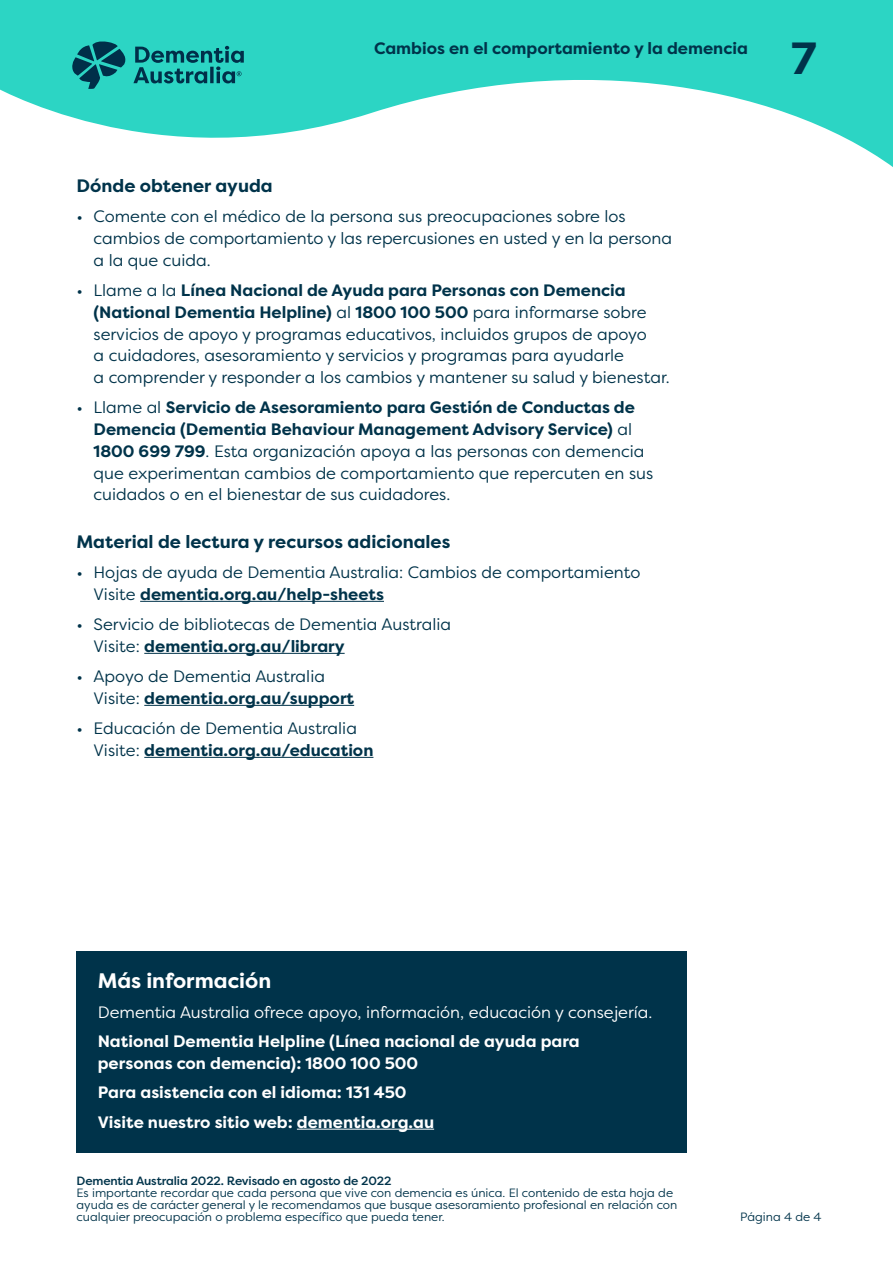
<style>
.page{position:relative;width:893px;height:1263px;background:#fff}
.page>*{position:absolute;margin:0;border:0;box-sizing:border-box;transform-origin:0 0}
.t1{font:700 45px "Filson Pro";color:#00334a}
.t2{font:700 21px "Filson Pro";color:#fff}
.t3{font:700 18px "Filson Pro";color:#00334a}
.t4{font:16.5px/21.8px "Filson Pro";color:#00334a}
.t5{font:700 16.5px/21px "Filson Pro";color:#fff}
.t6{font:16.5px "Filson Pro";color:#fff}
.t7{font:700 16.5px "Filson Pro";color:#00334a}
.t8{font:12px/12px "Filson Pro";color:#00334a}
.t9{font:500 12px "Filson Pro";letter-spacing:-.01em;color:#00334a}
.s1{font-weight:700}
</style>
<div class="page">
<svg style="left:0;top:0;width:893px;height:167px;fill:#2cd5c4"></svg>
<svg style="left:72px;top:41px;width:172px;height:48px;background:#1d9d9a"></svg>
<hr style="left:140px;top:601px;width:244px;height:1px;background:#00334a">
<hr style="left:144px;top:653px;width:201px;height:1px;background:#00334a">
<hr style="left:144px;top:705px;width:210px;height:1px;background:#00334a">
<hr style="left:144px;top:757px;width:229px;height:1px;background:#00334a">
<div style="left:77px;top:951px;width:610px;height:64px;background:#00334a"></div>
<div style="left:77px;top:1014px;width:610px;height:80px;background:#00334a"></div>
<div style="left:77px;top:1094px;width:610px;height:59px;background:#00334a"></div>
<hr style="left:297px;top:1129px;width:137px;height:1px;background:#fff">
<p class="t7" style="left:374px;top:38px;width:375px">Cambios en el comportamiento y la demencia</p>
<h1 class="t1" style="left:791px;top:30px;width:27px">7</h1>
<p class="t3" style="left:77px;top:174px;width:198px">Dónde obtener ayuda</p>
<p class="t4" style="left:94px;top:205px;width:580px;text-indent:-17px">• Comente con el médico de la persona sus preocupaciones sobre los cambios de comportamiento y las repercusiones en usted y en la persona a la que cuida.</p>
<p class="t4" style="left:94px;top:279px;width:578px;text-indent:-17px">• Llame a la <span class="s1">Línea Nacional de Ayuda para Personas con Demencia (National Dementia Helpline)</span> al <span class="s1">1800 100 500</span> para informarse sobre servicios de apoyo y programas educativos, incluidos grupos de apoyo<br>a cuidadores, asesoramiento y servicios y programas para ayudarle<br>a comprender y responder a los cambios y mantener su salud y bienestar.</p>
<p class="t4" style="left:94px;top:396px;width:561px;text-indent:-17px">• Llame al <span class="s1">Servicio de Asesoramiento para Gestión de Conductas de Demencia (Dementia Behaviour Management Advisory Service)</span> al <span class="s1">1800 699 799</span>. Esta organización apoya a las personas con demencia que experimentan cambios de comportamiento que repercuten en sus cuidados o en el bienestar de sus cuidadores.</p>
<p class="t3" style="left:77px;top:530px;width:375px">Material de lectura y recursos adicionales</p>
<p class="t4" style="left:94px;top:561px;width:548px;text-indent:-17px">• Hojas de ayuda de Dementia Australia: Cambios de comportamiento<br>Visite <span class="s1">dementia.org.au/help-sheets</span></p>
<p class="t4" style="left:94px;top:613px;width:359px;text-indent:-17px">• Servicio de bibliotecas de Dementia Australia<br>Visite: <span class="s1">dementia.org.au/library</span></p>
<p class="t4" style="left:94px;top:665px;width:262px;text-indent:-17px">• Apoyo de Dementia Australia<br>Visite: <span class="s1">dementia.org.au/support</span></p>
<p class="t4" style="left:94px;top:717px;width:281px;text-indent:-17px">• Educación de Dementia Australia<br>Visite: <span class="s1">dementia.org.au/education</span></p>
<p class="t2" style="left:98px;top:968px;width:175px">Más información</p>
<p class="t6" style="left:98px;top:1001px;width:556px">Dementia Australia ofrece apoyo, información, educación y consejería.</p>
<p class="t5" style="left:98px;top:1031px;width:483px">National Dementia Helpline (Línea nacional de ayuda para personas con demencia): 1800 100 500</p>
<p class="t5" style="left:98px;top:1078px;width:338px;line-height:29.5px">Para asistencia con el idioma: 131 450<br>Visite nuestro sitio web: dementia.org.au</p>
<p class="t9" style="left:77px;top:1173px;width:316px">Dementia Australia 2022. Revisado en agosto de 2022</p>
<p class="t8" style="left:77px;top:1187px;width:602px">Es importante recordar que cada persona que vive con demencia es única. El contenido de esta hoja de ayuda es de carácter general y le recomendamos que busque asesoramiento profesional en relación con cualquier preocupación o problema específico que pueda tener.</p>
<p class="t8" style="left:740px;top:1211px;width:83px">Página 4 de 4</p>
</div>
